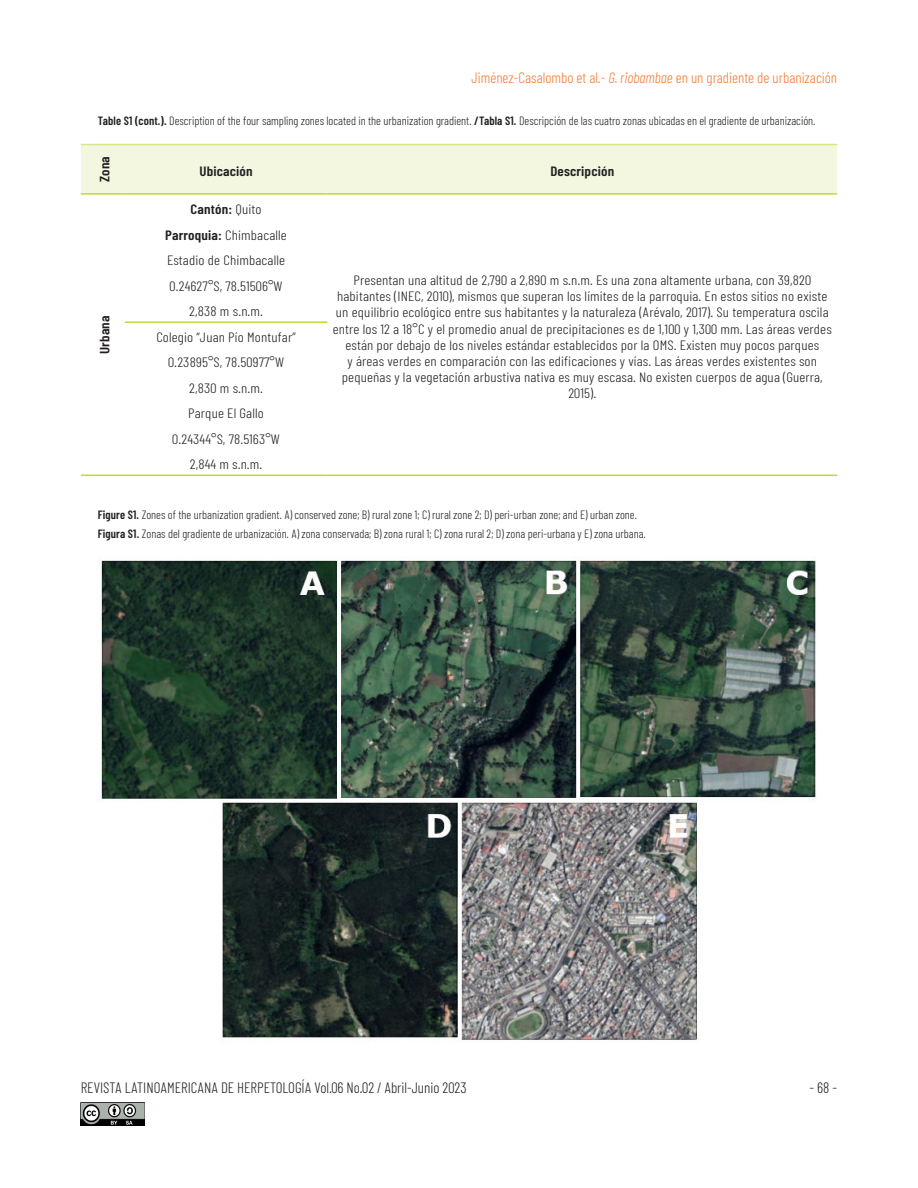
<style>
.page{position:relative;width:918px;height:1188px;background:#fff}
.page>*{position:absolute;margin:0;border:0;box-sizing:border-box;transform-origin:0 0}
.t1{font:300 15px "Barlow Condensed";color:#231f20}
.t2{font:300 15px "Barlow Condensed";color:#f47b31}
._02-TABLA_CONTENT{font:300 13.5px/16.2px "Barlow Condensed";letter-spacing:.01em;color:#231f20;text-align:center;scale:1.1 1}
._02-TABLA_CONTENT-2{font:600 13.5px "Barlow Condensed";letter-spacing:.01em;color:#231f20;scale:1.1 1}
._02-txt_pie_de_Foto{font:300 12px "Barlow Condensed";color:#231f20}
.s1{font-style:italic}
.s2{font-weight:600}
.s3{font-weight:300}
</style>
<div class="page">
<img style="left:81px;top:1103px;width:64px;height:22px">
<div style="left:81px;top:145px;width:756px;height:48px;background:#f3f7e0"></div>
<hr style="left:81px;top:193px;width:44px;height:2px;background:#c3d83a">
<hr style="left:125px;top:193px;width:202px;height:2px;background:#c3d83a">
<hr style="left:327px;top:193px;width:510px;height:2px;background:#c3d83a">
<hr style="left:81px;top:144px;width:44px;height:1px;background:#d9e58d">
<hr style="left:125px;top:144px;width:202px;height:1px;background:#d9e58d">
<hr style="left:327px;top:144px;width:510px;height:1px;background:#d9e58d">
<hr style="left:125px;top:475px;width:202px;height:1px;background:#c3d83a">
<hr style="left:327px;top:475px;width:510px;height:1px;background:#c3d83a">
<hr style="left:125px;top:321px;width:202px;height:2px;background:#c3d83a">
<hr style="left:81px;top:475px;width:44px;height:1px;background:#c3d83a">
<img style="left:101px;top:560px;width:715px;height:480px">
<p class="t2" style="left:472px;top:68px;width:367px">Jiménez-Casalombo et al.- <span class="s1">G. riobambae</span> en un gradiente de urbanización</p>
<p class="_02-txt_pie_de_Foto" style="left:98px;top:113px;width:719px"><span class="s2">Table S1 (cont.).</span> Description of the four sampling zones located in the urbanization gradient. <span class="s2">/Tabla S1.</span> Descripción de las cuatro zonas ubicadas en el gradiente de urbanización.</p>
<p class="_02-TABLA_CONTENT-2" style="left:95px;top:182px;width:25px;rotate:-90deg">Zona</p>
<p class="_02-TABLA_CONTENT-2" style="left:200px;top:161px;width:50px">Ubicación</p>
<p class="_02-TABLA_CONTENT-2" style="left:550px;top:161px;width:59px">Descripción</p>
<p class="_02-TABLA_CONTENT-2" style="left:95px;top:354px;width:36px;rotate:-90deg">Urbana</p>
<p class="_02-TABLA_CONTENT-2" style="left:191px;top:200px;width:66px">Cantón: <span class="s3">Quito</span></p>
<p class="_02-TABLA_CONTENT" style="left:165px;top:226px;width:112px"><span class="s2">Parroquia:</span> Chimbacalle</p>
<p class="_02-TABLA_CONTENT" style="left:167px;top:252px;width:109px">Estadio de Chimbacalle</p>
<p class="_02-TABLA_CONTENT" style="left:170px;top:277px;width:104px">0.24627°S, 78.51506°W</p>
<p class="_02-TABLA_CONTENT" style="left:189px;top:303px;width:69px">2,838 m s.n.m.</p>
<p class="_02-TABLA_CONTENT" style="left:156px;top:329px;width:128px">Colegio “Juan Pío Montufar”</p>
<p class="_02-TABLA_CONTENT" style="left:168px;top:354px;width:107px">0.23895°S, 78.50977°W</p>
<p class="_02-TABLA_CONTENT" style="left:189px;top:379px;width:68px">2,830 m s.n.m.</p>
<p class="_02-TABLA_CONTENT" style="left:188px;top:405px;width:70px">Parque El Gallo</p>
<p class="_02-TABLA_CONTENT" style="left:172px;top:430px;width:99px">0.24344°S, 78.5163°W</p>
<p class="_02-TABLA_CONTENT" style="left:190px;top:456px;width:68px">2,844 m s.n.m.</p>
<p class="_02-TABLA_CONTENT" style="left:333px;top:272px;width:455px">Presentan una altitud de 2,790 a 2,890 m s.n.m. Es una zona altamente urbana, con 39,820 habitantes (INEC, 2010), mismos que superan los límites de la parroquia. En estos sitios no existe un equilibrio ecológico entre sus habitantes y la naturaleza (Arévalo, 2017). Su temperatura oscila entre los 12 a 18°C y el promedio anual de precipitaciones es de 1,100 y 1,300 mm. Las áreas verdes están por debajo de los niveles estándar establecidos por la OMS. Existen muy pocos parques<br>y áreas verdes en comparación con las edificaciones y vías. Las áreas verdes existentes son pequeñas y la vegetación arbustiva nativa es muy escasa. No existen cuerpos de agua (Guerra, 2015).</p>
<p class="_02-txt_pie_de_Foto" style="left:98px;top:507px;width:541px"><span class="s2">Figure S1.</span> Zones of the urbanization gradient. A) conserved zone; B) rural zone 1; C) rural zone 2; D) peri-urban zone; and E) urban zone.</p>
<p class="_02-txt_pie_de_Foto" style="left:98px;top:526px;width:550px"><span class="s2">Figura S1.</span> Zonas del gradiente de urbanización. A) zona conservada; B) zona rural 1; C) zona rural 2; D) zona peri-urbana y E) zona urbana.</p>
<p class="t1" style="left:81px;top:1079px;width:387px">REVISTA LATINOAMERICANA DE HERPETOLOGÍA Vol.06 No.02 / Abril-Junio 2023</p>
<p class="t1" style="left:810px;top:1079px;width:29px">- 68 -</p>
</div>
